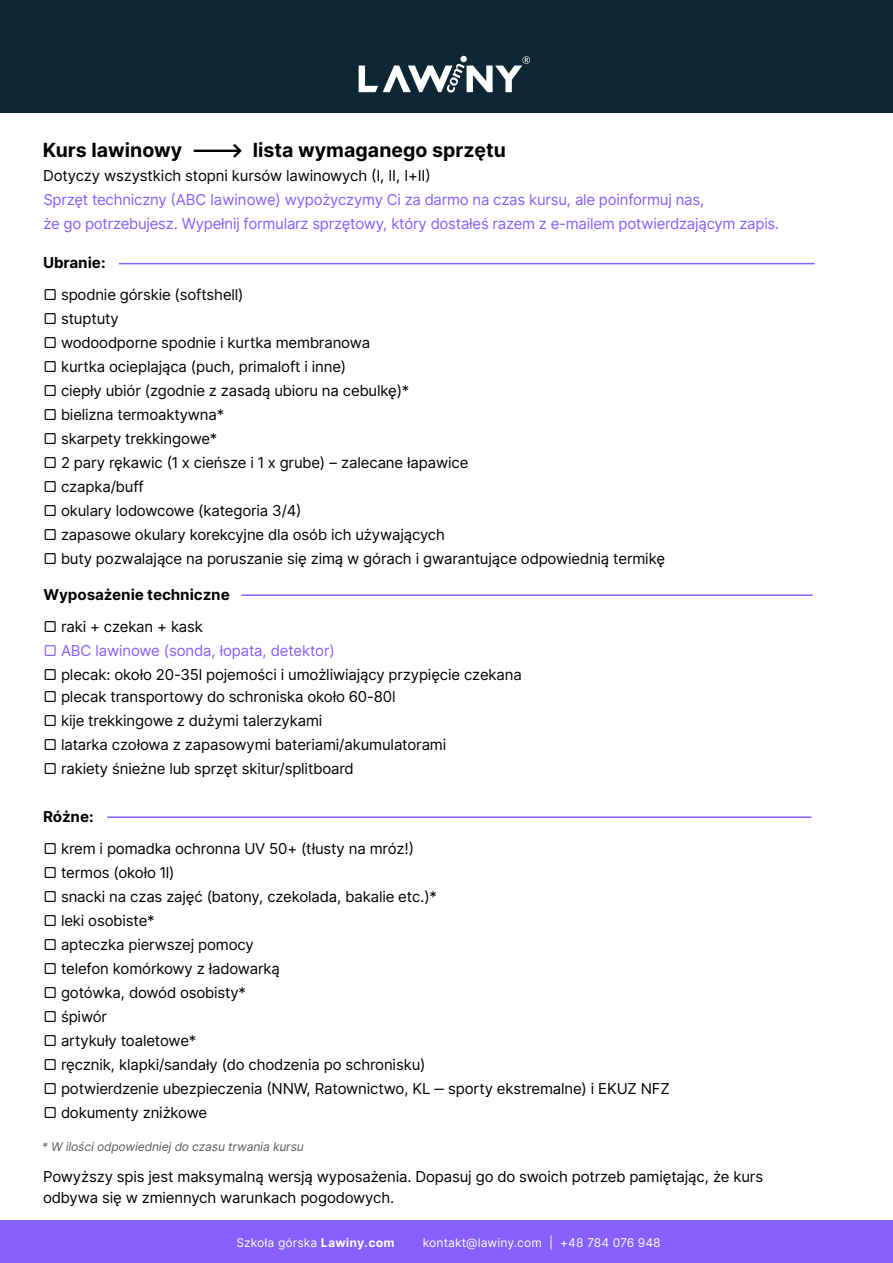
<style>
.page{position:relative;width:893px;height:1263px;background:#fff}
.page>*{position:absolute;margin:0;border:0;box-sizing:border-box;transform-origin:0 0}
.t1{font:700 19.5px "Inter Tight";letter-spacing:.035em;color:#000}
.t2{font:15px/24px "Inter Tight";letter-spacing:.035em;color:#000}
.t3{font:15px/24px "Inter Tight";letter-spacing:.03em;color:#875ffb}
.t4{font:700 15px "Inter Tight";letter-spacing:.035em;color:#000}
.t5{font:12px "Inter Tight";letter-spacing:.06em;color:#fff}
.t6{font:italic 12px "Inter Tight";letter-spacing:.04em;color:#5d5d5d}
.s1{font-weight:700}
</style>
<div class="page">
<div style="left:0;top:0;width:893px;height:112px;background:#0f2734"></div>
<svg style="left:359px;top:56px;width:171px;height:37px"></svg>
<hr style="left:119px;top:263px;width:695px;height:1px;background:#875ffb">
<hr style="left:242px;top:594px;width:571px;height:2px;background:#875ffb">
<hr style="left:107px;top:816px;width:704px;height:2px;background:#875ffb">
<div style="left:0;top:1220px;width:893px;height:43px;background:#875ffb"></div>
<h1 class="t1" style="left:43px;top:136px;width:140px">Kurs lawinowy</h1>
<h1 class="t1" style="left:253px;top:136px;width:254px">lista wymaganego sprzętu</h1>
<p class="t2" style="left:43px;top:164px;width:388px">Dotyczy wszystkich stopni kursów lawinowych (I, II, I+II)</p>
<p class="t3" style="left:44px;top:188px;width:737px">Sprzęt techniczny (ABC lawinowe) wypożyczymy Ci za darmo na czas kursu, ale poinformuj nas,<br>że go potrzebujesz. Wypełnij formularz sprzętowy, który dostałeś razem z e-mailem potwierdzającym zapis.</p>
<p class="t4" style="left:43px;top:252px;width:64px">Ubranie:</p>
<p class="t2" style="left:44px;top:282px;width:622px">▢ spodnie górskie (softshell)<br>▢ stuptuty<br>▢ wodoodporne spodnie i kurtka membranowa<br>▢ kurtka ocieplająca (puch, primaloft i inne)<br>▢ ciepły ubiór (zgodnie z zasadą ubioru na cebulkę)*<br>▢ bielizna termoaktywna*<br>▢ skarpety trekkingowe*<br>▢ 2 pary rękawic (1 x cieńsze i 1 x grube) – zalecane łapawice<br>▢ czapka/buff<br>▢ okulary lodowcowe (kategoria 3/4)<br>▢ zapasowe okulary korekcyjne dla osób ich używających<br>▢ buty pozwalające na poruszanie się zimą w górach i gwarantujące odpowiednią termikę</p>
<p class="t4" style="left:44px;top:583px;width:187px">Wyposażenie techniczne</p>
<p class="t2" style="left:44px;top:614px;width:160px">▢ raki + czekan + kask</p>
<p class="t3" style="left:44px;top:638px;width:292px">▢ ABC lawinowe (sonda, łopata, detektor)</p>
<p class="t2" style="left:44px;top:662px;width:479px;line-height:22.5px">▢ plecak: około 20-35l pojemości i umożliwiający przypięcie czekana ▢ plecak transportowy do schroniska około 60-80l</p>
<p class="t2" style="left:44px;top:708px;width:404px">▢ kije trekkingowe z dużymi talerzykami<br>▢ latarka czołowa z zapasowymi bateriami/akumulatorami ▢ rakiety śnieżne lub sprzęt skitur/splitboard</p>
<p class="t4" style="left:43px;top:805px;width:52px">Różne:</p>
<p class="t2" style="left:44px;top:836px;width:627px">▢ krem i pomadka ochronna UV 50+ (tłusty na mróz!)<br>▢ termos (około 1l)<br>▢ snacki na czas zajęć (batony, czekolada, bakalie etc.)*<br>▢ leki osobiste*<br>▢ apteczka pierwszej pomocy<br>▢ telefon komórkowy z ładowarką<br>▢ gotówka, dowód osobisty*<br>▢ śpiwór<br>▢ artykuły toaletowe*<br>▢ ręcznik, klapki/sandały (do chodzenia po schronisku)<br>▢ potwierdzenie ubezpieczenia (NNW, Ratownictwo, KL ‒ sporty ekstremalne) i EKUZ NFZ ▢ dokumenty zniżkowe</p>
<p class="t6" style="left:42px;top:1137px;width:263px">* W ilości odpowiedniej do czasu trwania kursu</p>
<p class="t2" style="left:44px;top:1166px;width:721px;line-height:21px">Powyższy spis jest maksymalną wersją wyposażenia. Dopasuj go do swoich potrzeb pamiętając, że kurs odbywa się w zmiennych warunkach pogodowych.</p>
<p class="t5" style="left:237px;top:1233px;width:159px">Szkoła górska <span class="s1">Lawiny.com</span></p>
<p class="t5" style="left:423px;top:1233px;width:239px">kontakt@lawiny.com | +48 784 076 948</p>
</div>
